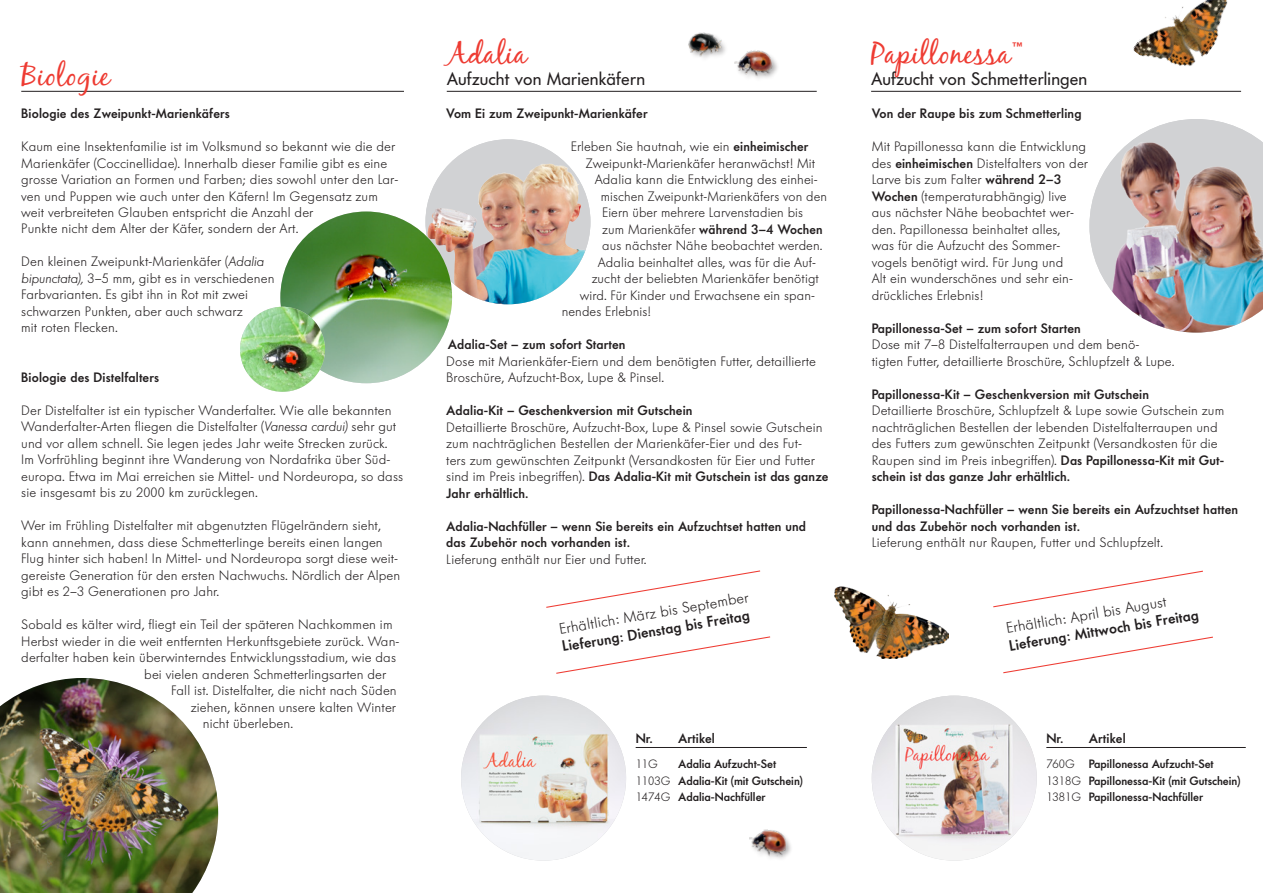
<style>
.page{position:relative;width:1263px;height:893px;background:#fff}
.page>*{position:absolute;margin:0;border:0;box-sizing:border-box;transform-origin:0 0}
.t1{font:30px "Black Jack";letter-spacing:.01em;color:#ee3b32}
.t2{font:18px "Futura BQ";letter-spacing:.01em;color:#231f20}
.t3{font:500 15px "Futura BQ";color:#231f20}
.t4{font:300 15px "Futura BQ";color:#231f20}
.t5{font:300 13.5px/16.5px "Futura BQ";letter-spacing:.01em;color:#231f20}
.t6{font:500 13.5px/16.5px "Futura BQ";letter-spacing:.01em;color:#231f20}
.t7{font:500 12px/16.5px "Futura BQ";color:#231f20}
.t8{font:300 12px "Futura BQ";color:#231f20}
.s1{font-style:italic}
.s2{font-weight:500}
.s3{font-weight:300}
</style>
<div class="page">
<div style="left:748px;top:829px;width:45px;height:35px;background:#231f20;opacity:.35"></div>
<img style="left:749px;top:829px;width:37px;height:28px">
<div style="left:734px;top:50px;width:45px;height:33px;background:#231f20;opacity:.35"></div>
<img style="left:734px;top:50px;width:40px;height:32px">
<img style="left:688px;top:32px;width:38px;height:26px">
<img style="left:835px;top:586px;width:113px;height:73px">
<img style="left:1133px;top:0;width:95px;height:66px">
<img style="left:425px;top:139px;width:165px;height:165px;border-radius:50%">
<img style="left:526px;top:163px;width:25px;height:15px">
<img style="left:461px;top:696px;width:165px;height:165px;border-radius:82px">
<img style="left:872px;top:696px;width:165px;height:165px;border-radius:82px">
<img style="left:280px;top:212px;width:172px;height:171px;border-radius:86px">
<img style="left:240px;top:307px;width:85px;height:85px;border-radius:43px">
<img style="left:0;top:678px;width:218px;height:215px">
<svg style="left:1089px;top:119px;width:172px;height:171px"></svg>
<img style="left:1111px;top:141px;width:152px;height:192px">
<hr style="left:871px;top:91px;width:370px;height:1px;background:#231f20">
<hr style="left:447px;top:91px;width:370px;height:1px;background:#231f20">
<hr style="left:21px;top:91px;width:383px;height:1px;background:#231f20">
<hr style="left:636px;top:747px;width:171px;height:1px;background:#231f20">
<hr style="left:1046px;top:747px;width:200px;height:1px;background:#231f20">
<svg style="left:556px;top:636px;width:215px;height:38px"></svg>
<svg style="left:546px;top:570px;width:215px;height:38px"></svg>
<svg style="left:1003px;top:636px;width:210px;height:38px"></svg>
<svg style="left:993px;top:570px;width:210px;height:38px"></svg>
<h1 class="t1" style="left:447px;top:36px;width:82px">Adalia</h1>
<h1 class="t1" style="left:21px;top:57px;width:90px">Biologie</h1>
<h2 class="t2" style="left:447px;top:67px;width:200px">Aufzucht von Marienkäfern</h2>
<h1 class="t1" style="left:871px;top:36px;width:154px">Papillonessa™</h1>
<h2 class="t2" style="left:871px;top:67px;width:217px">Aufzucht von Schmetterlingen</h2>
<p class="t6" style="left:21px;top:105px;width:210px">Biologie des Zweipunkt-Marienkäfers</p>
<p class="t5" style="left:21px;top:138px;width:379px">Kaum eine Insektenfamilie ist im Volksmund so bekannt wie die der Marienkäfer (Coccinellidae). Innerhalb dieser Familie gibt es eine grosse Variation an Formen und Farben; dies sowohl unter den Lar&shy;ven und Puppen wie auch unter den Käfern! Im Gegensatz zum weit verbreiteten Glauben entspricht die Anzahl der<br>Punkte nicht dem Alter der Käfer, sondern der Art.</p>
<p class="t5" style="left:21px;top:253px;width:255px">Den kleinen Zweipunkt-Marienkäfer (<span class="s1">Adalia bipunctata),</span> 3–5 mm, gibt es in verschiedenen Farbvarianten. Es gibt ihn in Rot mit zwei schwarzen Punkten, aber auch schwarz<br>mit roten Flecken.</p>
<p class="t6" style="left:21px;top:369px;width:139px">Biologie des Distelfalters</p>
<p class="t5" style="left:21px;top:402px;width:383px">Der Distelfalter ist ein typischer Wanderfalter. Wie alle bekannten Wanderfalter-Arten fliegen die Distelfalter (<span class="s1">Vanessa cardui)</span> sehr gut und vor allem schnell. Sie legen jedes Jahr weite Strecken zurück.<br>Im Vorfrühling beginnt ihre Wanderung von Nordafrika über Süd&shy;europa. Etwa im Mai erreichen sie Mittel- und Nordeuropa, so dass sie insgesamt bis zu 2000 km zurücklegen.</p>
<p class="t5" style="left:21px;top:517px;width:380px">Wer im Frühling Distelfalter mit abgenutzten Flügelrändern sieht, kann annehmen, dass diese Schmetterlinge bereits einen langen Flug hinter sich haben! In Mittel- und Nordeuropa sorgt diese weit&shy;gereiste Generation für den ersten Nachwuchs. Nördlich der Alpen gibt es 2–3 Generationen pro Jahr.</p>
<p class="t5" style="left:21px;top:616px;width:373px">Sobald es kälter wird, fliegt ein Teil der späteren Nachkommen im</p>
<p class="t5" style="left:21px;top:633px;width:380px">Herbst wieder in die weit entfernten Herkunftsgebiete zurück. Wan-</p>
<p class="t5" style="left:21px;top:649px;width:376px">derfalter haben kein überwinterndes Entwicklungsstadium, wie das</p>
<p class="t5" style="left:144px;top:666px;width:243px">bei vielen anderen Schmetterlingsarten der</p>
<p class="t5" style="left:171px;top:682px;width:227px">Fall ist. Distelfalter, die nicht nach Süden</p>
<p class="t5" style="left:191px;top:699px;width:207px">ziehen, können unsere kalten Winter</p>
<p class="t5" style="left:203px;top:715px;width:92px">nicht überleben.</p>
<p class="t6" style="left:446px;top:105px;width:203px">Vom Ei zum Zweipunkt-Marienkäfer</p>
<p class="t5" style="left:571px;top:138px;width:239px">Erleben Sie hautnah, wie ein <span class="s2">einheimischer</span></p>
<p class="t5" style="left:586px;top:155px;width:231px">Zweipunkt-Marienkäfer heranwächst! Mit</p>
<p class="t5" style="left:595px;top:171px;width:225px">Adalia kann die Entwicklung des einhei-</p>
<p class="t5" style="left:601px;top:188px;width:228px">mischen Zweipunkt-Marienkäfers von den</p>
<p class="t5" style="left:602px;top:204px;width:202px">Eiern über mehrere Larvenstadien bis</p>
<p class="t6" style="left:602px;top:220px;width:222px"><span class="s3">zum Marienkäfer</span> während 3–4 Wochen</p>
<p class="t5" style="left:602px;top:237px;width:222px">aus nächster Nähe beobachtet werden.</p>
<p class="t5" style="left:598px;top:254px;width:220px">Adalia beinhaltet alles, was für die Auf-</p>
<p class="t5" style="left:592px;top:270px;width:229px">zucht der beliebten Marienkäfer benötigt</p>
<p class="t5" style="left:580px;top:287px;width:237px">wird. Für Kinder und Erwachsene ein span-</p>
<p class="t5" style="left:562px;top:303px;width:91px">nendes Erlebnis!</p>
<p class="t6" style="left:448px;top:336px;width:179px">Adalia-Set – zum sofort Starten</p>
<p class="t5" style="left:446px;top:353px;width:371px">Dose mit Marienkäfer-Eiern und dem benötigten Futter, detaillierte<br>Broschüre, Aufzucht-Box, Lupe &amp; Pinsel.</p>
<p class="t6" style="left:446px;top:402px;width:248px">Adalia-Kit – Geschenkversion mit Gutschein</p>
<p class="t5" style="left:446px;top:419px;width:384px">Detaillierte Broschüre, Aufzucht-Box, Lupe &amp; Pinsel sowie Gutschein zum nachträglichen Bestellen der Marienkäfer-Eier und des Fut-<br>ters zum gewünschten Zeitpunkt (Versandkosten für Eier und Futter sind im Preis inbegriffen). <span class="s2">Das Adalia-Kit mit Gutschein ist das ganze Jahr erhältlich.</span></p>
<p class="t6" style="left:446px;top:517px;width:361px">Adalia-Nachfüller – wenn Sie bereits ein Aufzuchtset hatten und das Zubehör noch vorhanden ist.</p>
<p class="t5" style="left:446px;top:551px;width:202px">Lieferung enthält nur Eier und Futter.</p>
<p class="t4" style="left:558px;top:620px;width:193px;rotate:-10deg">Erhältlich: März bis September</p>
<p class="t3" style="left:561px;top:637px;width:191px;rotate:-10deg">Lieferung: Dienstag bis Freitag</p>
<p class="t6" style="left:872px;top:105px;width:211px">Von der Raupe bis zum Schmetterling</p>
<p class="t5" style="left:872px;top:138px;width:218px">Mit Papillonessa kann die Entwicklung des <span class="s2">einheimischen</span> Distelfalters von der Larve bis zum Falter <span class="s2">während 2–3<br>Wochen</span> (temperaturabhängig) live aus nächster Nähe beobachtet wer&shy;den. Papillonessa beinhaltet alles,<br>was für die Aufzucht des Sommer&shy;vogels benötigt wird. Für Jung und<br>Alt ein wunderschönes und sehr ein&shy;drückliches Erlebnis!</p>
<p class="t6" style="left:872px;top:319px;width:210px">Papillonessa-Set – zum sofort Starten</p>
<p class="t5" style="left:872px;top:336px;width:304px">Dose mit 7–8 Distelfalterraupen und dem benö-<br>tigten Futter, detaillierte Broschüre, Schlupfzelt &amp; Lupe.</p>
<p class="t6" style="left:872px;top:385px;width:279px">Papillonessa-Kit – Geschenkversion mit Gutschein</p>
<p class="t5" style="left:872px;top:402px;width:354px">Detaillierte Broschüre, Schlupfzelt &amp; Lupe sowie Gutschein zum nachträglichen Bestellen der lebenden Distelfalterraupen und des Futters zum gewünschten Zeitpunkt (Versandkosten für die Raupen sind im Preis inbegriffen). <span class="s2">Das Papillonessa-Kit mit Gut&shy;schein ist das ganze Jahr erhältlich.</span></p>
<p class="t6" style="left:872px;top:501px;width:368px">Papillonessa-Nachfüller – wenn Sie bereits ein Aufzuchtset hatten und das Zubehör noch vorhanden ist.</p>
<p class="t5" style="left:872px;top:534px;width:293px">Lieferung enthält nur Raupen, Futter und Schlupfzelt.</p>
<p class="t4" style="left:1005px;top:619px;width:164px;rotate:-10deg">Erhältlich: April bis August</p>
<p class="t3" style="left:1008px;top:637px;width:193px;rotate:-10deg">Lieferung: Mittwoch bis Freitag</p>
<p class="t6" style="left:636px;top:730px;width:81px">Nr. Artikel</p>
<p class="t8" style="left:636px;top:756px;width:24px">11G</p>
<p class="t7" style="left:636px;top:755px;width:169px;text-indent:43px">Adalia Aufzucht-Set<br><span class="s3">1103G</span> Adalia-Kit (mit Gutschein)<br><span class="s3">1474G</span> Adalia-Nachfüller</p>
<p class="t6" style="left:1046px;top:730px;width:81px">Nr. Artikel</p>
<p class="t7" style="left:1046px;top:755px;width:196px"><span class="s3">760G</span> Papillonessa Aufzucht-Set<br><span class="s3">1318G</span> Papillonessa-Kit (mit Gutschein)<br><span class="s3">1381G</span> Papillonessa-Nachfüller</p>
</div>
